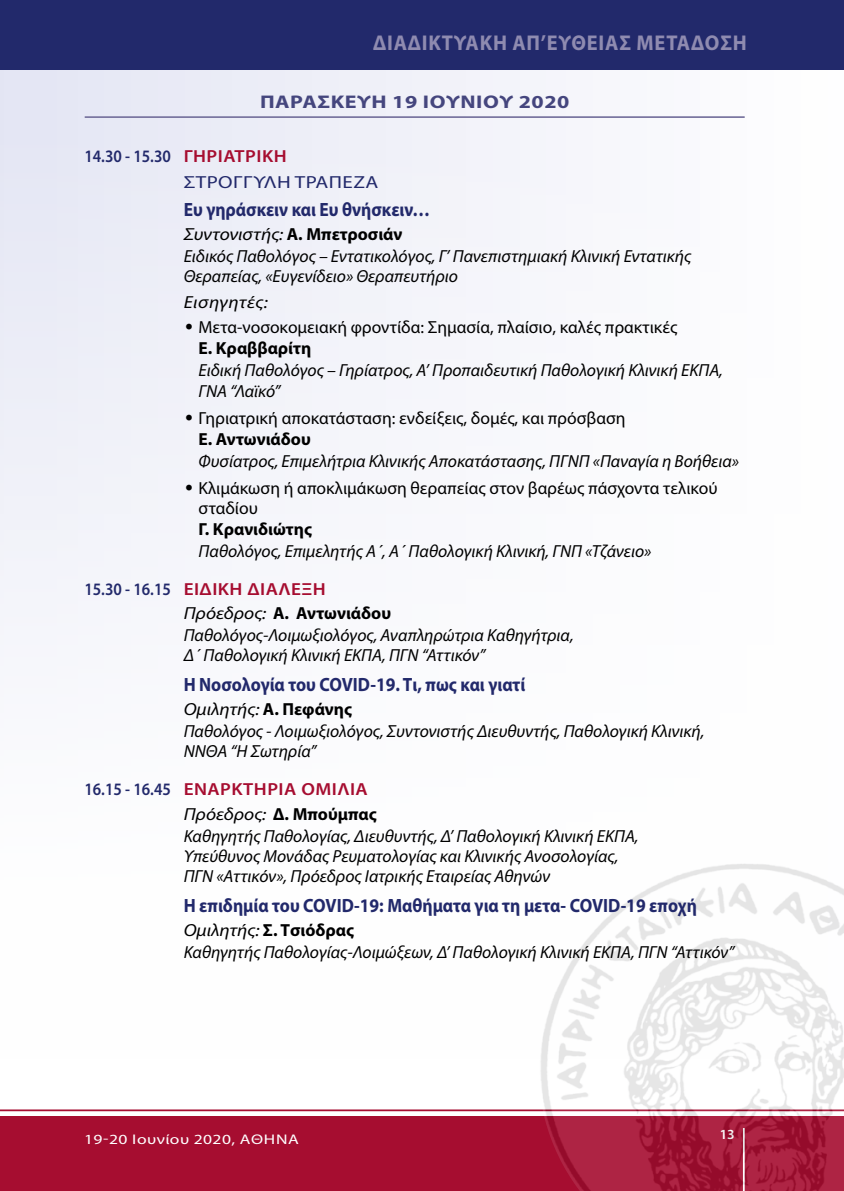
<style>
.page{position:relative;width:844px;height:1191px;background:#fff}
.page>*{position:absolute;margin:0;border:0;box-sizing:border-box;transform-origin:0 0}
.t1{font:700 21.35px "Myriad Pro";letter-spacing:.04em;color:#8f8bb0;scale:.95 1}
.t2{font:700 19.25px "Myriad Pro";color:#22296b;scale:.91 1}
.t3{font:700 18.38px "Myriad Pro";letter-spacing:.025em;color:#45467e;scale:1.2 1}
.t4{font:italic 17.5px/22.1px "Myriad Pro";color:#000;scale:1.1 1}
.t5{font:italic 17.5px/20.1px "Myriad Pro";color:#000}
.t6{font:17.5px/21px "Myriad Pro";color:#000}
.t7{font:600 17.5px/37.8px "Myriad Pro";letter-spacing:.025em;color:#a60d30;scale:1.1 1}
.t8{font:17.5px/25.9px "Myriad Pro";letter-spacing:.02em;color:#22296b;scale:1.2 1}
.t9{font:700 17.5px "Myriad Pro";color:#000}
.t10{font:14px "Myriad Pro";letter-spacing:.025em;color:#fff;scale:1.25 1}
.t11{font:600 14px "Myriad Pro";color:#fff}
.s1{font-weight:600}
.s2{font-weight:600;color:#a60d30}
.s3{font-weight:700;font-style:normal}
.s4{font-family:"Arial";font-weight:900;font-style:italic}
.s5{font-weight:700}
.s6{font-weight:600;font-style:normal;color:#22296b}
.s7{font-weight:600;font-style:normal;color:#a60d30}
.s8{font-weight:400;font-style:italic;color:#000}
.s9{color:#22296b}
</style>
<div class="page">
<div style="left:0;top:46px;width:843px;height:1012px;background:linear-gradient(to right,#f2f3f9,#fefefe)"></div>
<div style="left:0;top:1116px;width:843px;height:75px;background:#a60d30"></div>
<div style="left:0;top:0;width:843px;height:69px;background:#22296b"></div>
<hr style="left:0;top:1109px;width:843px;height:2px;background:#a60d30">
<img style="left:538px;top:861px;width:305px;height:330px">
<hr style="left:85px;top:116px;width:659px;height:2px;background:#7b77a1">
<p class="t1" style="left:373px;top:29px;width:395px">ΔΙΑΔΙΚΤΥΑΚΗ ΑΠ’ΕΥΘΕΙΑΣ METAΔΟΣΗ</p>
<p class="t3" style="left:260px;top:90px;width:13px">ΠΑΡΑ</p>
<p class="t3" style="left:317px;top:90px;width:100px">ΣΚΕΥΗ 19 ΙΟΥΝΙΟΥ</p>
<p class="t3" style="left:518px;top:90px;width:44px">2020</p>
<p class="t8" style="left:184px;top:143px;width:163px;text-indent:-99px"><span class="s1">14.30 - 15.30</span> <span class="s2">ΓΗΡΙΑΤΡΙΚΗ<br></span>ΣΤΡΟΓΓΥΛΗ ΤΡΑΠΕΖΑ</p>
<p class="t2" style="left:184px;top:196px;width:272px">ΕΥ ΓΗΡΆΣΚΕΙΝ ΚΑΙ ΕΥ ΘΝΉΣΚΕΙΝ…</p>
<p class="t4" style="left:184px;top:223px;width:463px">Συντονιστής: <span class="s3">Α. ΜΠΕΤΡΟΣΙΆΝ<br></span>Ειδικός Παθολόγος – Εντατικολόγος, Γ’ Πανεπιστημιακή Κλινική Εντατικής</p>
<p class="t5" style="left:184px;top:263px;width:276px;line-height:26.2px">Θεραπείας, «Ευγενίδειο» Θεραπευτήριο<br>Εισηγητές:</p>
<p class="t6" style="left:198px;top:317px;width:480px;text-indent:-15px"><span class="s4">•</span> Μετα-νοσοκομειακή φροντίδα: Σημασία, πλαίσιο, καλές πρακτικές<br><span class="s5">Ε. ΚΡΑΒΒΑΡΊΤΗ</span></p>
<p class="t5" style="left:198px;top:360px;width:525px">Ειδική Παθολόγος – Γηρίατρος, Α’ Προπαιδευτική Παθολογική Κλινική ΕΚΠΑ,<br>ΓΝΑ “Λαϊκό”</p>
<p class="t6" style="left:198px;top:407px;width:428px;text-indent:-15px"><span class="s4">•</span> Γηριατρική αποκατάσταση: ενδείξεις, δομές, και πρόσβαση<br><span class="s5">Ε. ΑΝΤΩΝΙΆΔΟΥ</span></p>
<p class="t5" style="left:198px;top:450px;width:541px">Φυσίατρος, Επιμελήτρια Κλινικής Αποκατάστασης, ΠΓΝΠ «Παναγία η Βοήθεια»</p>
<p class="t6" style="left:198px;top:477px;width:520px;line-height:20.1px;text-indent:-15px"><span class="s4">•</span> Κλιμάκωση ή αποκλιμάκωση θεραπείας στον βαρέως πάσχοντα τελικού σταδίου</p>
<p class="t9" style="left:198px;top:517px;width:115px">Γ. ΚΡΑΝΙΔΙΏΤΗΣ</p>
<p class="t5" style="left:84px;top:532px;width:568px;line-height:37.8px;text-indent:114px">Παθολόγος, Επιμελητής Α΄, Α΄ Παθολογική Κλινική, ΓΝΠ «Τζάνειο»<br><span class="s6">15.30 - 16.15</span> <span class="s7">ΕΙΔΙΚΗ ΔΙΑΛΕΞΗ</span></p>
<p class="t4" style="left:184px;top:602px;width:356px">Πρόεδρος: <span class="s3">Α. ΑΝΤΩΝΙΆΔΟΥ<br></span>Παθολόγος-Λοιμωξιολόγος, Αναπληρώτρια Καθηγήτρια,</p>
<p class="t5" style="left:184px;top:645px;width:303px">Δ΄ Παθολογική Κλινική ΕΚΠΑ, ΠΓΝ “Αττικόν”</p>
<p class="t2" style="left:184px;top:672px;width:377px">H ΝΟΣΟΛΟΓΊΑ ΤΟΥ COVID-19. TΙ, ΠΩΣ ΚΑΙ ΓΙΑΤΊ</p>
<p class="t4" style="left:184px;top:698px;width:474px">Ομιλητής: <span class="s3">Α. ΠΕΦΆΝΗΣ<br></span>Παθολόγος - Λοιμωξιολόγος, Συντονιστής Διευθυντής, Παθολογική Κλινική,</p>
<p class="t7" style="left:84px;top:732px;width:259px;text-indent:99px"><span class="s8">ΝΝΘΑ “Η Σωτηρία”<br></span><span class="s9">16.15 - 16.45</span> ΕΝΑΡΚΤΗΡΙΑ ΟΜΙΛΙΑ</p>
<p class="t4" style="left:184px;top:802px;width:415px">Πρόεδρος: <span class="s3">Δ. ΜΠΟΎΜΠΑΣ<br></span>Καθηγητής Παθολογίας, Διευθυντής, Δ’ Παθολογική Κλινική ΕΚΠΑ,</p>
<p class="t5" style="left:184px;top:845px;width:436px">Υπεύθυνος Μονάδας Ρευματολογίας και Κλινικής Ανοσολογίας,<br>ΠΓΝ «Αττικόν», Πρόεδρος Ιατρικής Εταιρείας Αθηνών</p>
<p class="t2" style="left:184px;top:892px;width:565px">Η ΕΠΙΔΗΜΊΑ ΤΟΥ COVID-19: ΜΑΘΉΜΑΤΑ ΓΙΑ ΤΗ ΜΕΤΑ- COVID-19 ΕΠΟΧΉ</p>
<p class="t4" style="left:184px;top:918px;width:502px">Ομιλητής: <span class="s3">Σ. ΤΣΙΌΔΡΑΣ<br></span>Καθηγητής Παθολογίας-Λοιμώξεων, Δ’ Παθολογική Κλινική ΕΚΠΑ, ΠΓΝ “Αττικόν”</p>
<p class="t10" style="left:84px;top:1130px;width:173px">19-20 Iουνίου 2020, ΑΘΗΝΑ</p>
<p class="t11" style="left:719px;top:1125px;width:17px">13</p>
</div>
